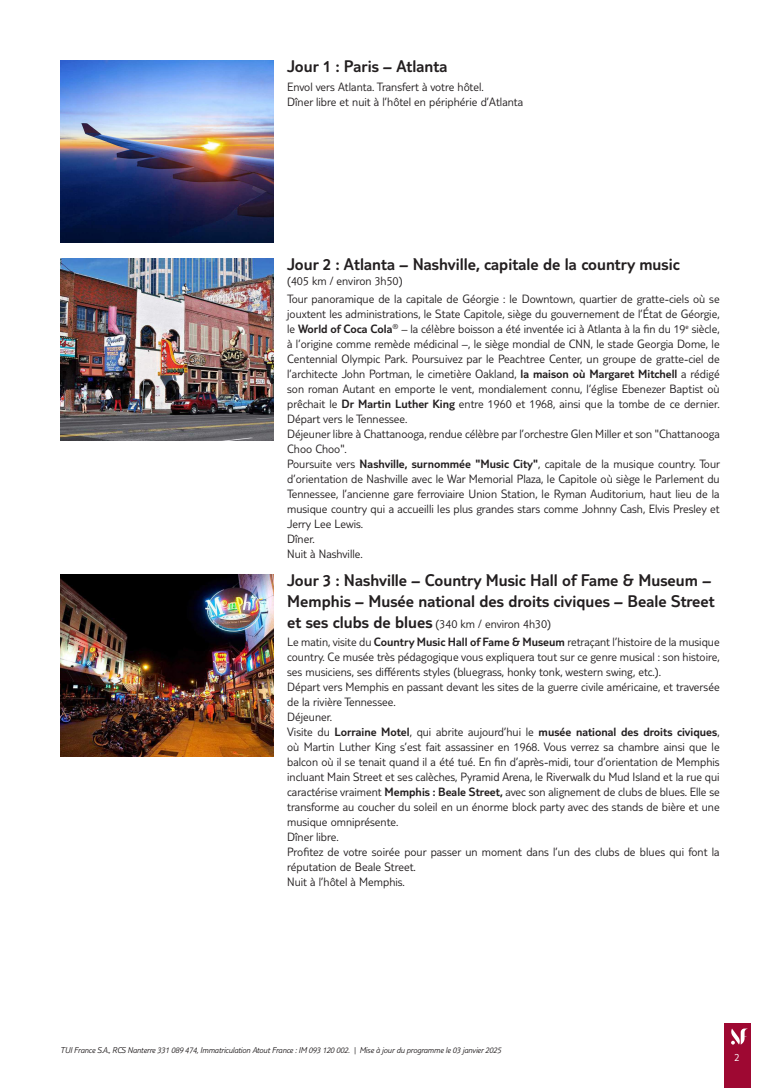
<style>
.page{position:relative;width:780px;height:1088px;background:#fff}
.page>*{position:absolute;margin:0;border:0;box-sizing:border-box;transform-origin:0 0}
.t1{font:300 17.5px/21px "TUI Type";color:#231f20}
.t2{font:300 12.5px/15px "TUI Type";color:#231f20}
.t3{font:300 11.25px "TUI Type";color:#fff}
.t4{font:italic 300 8.75px "TUI Type";letter-spacing:-.02em;color:#231f20}
.s1{font-style:inherit}
.s2{font-size:17.5px}
</style>
<div class="page">
<div style="left:724px;top:1023px;width:26px;height:65px;background:#9e0832"></div>
<svg style="left:731px;top:1028px;width:17px;height:16px"></svg>
<img style="left:60px;top:60px;width:213px;height:182px">
<img style="left:60px;top:258px;width:213px;height:182px">
<img style="left:60px;top:574px;width:213px;height:182px">
<h1 class="t1" style="left:287px;top:55px;width:162px">Jour 1 : Paris – Atlanta</h1>
<p class="t2" style="left:287px;top:79px;width:238px">Envol vers Atlanta. Transfert à votre hôtel.<br>Dîner libre et nuit à l’hôtel en périphérie d’Atlanta</p>
<h1 class="t1" style="left:287px;top:253px;width:394px">Jour 2 : Atlanta – Nashville, capitale de la country music</h1>
<p class="t2" style="left:287px;top:271px;width:434px;line-height:18.5px">(405 km / environ 3h50)<br>Tour panoramique de la capitale de Géorgie : le Downtown, quartier de gratte-ciels où se</p>
<p class="t2" style="left:287px;top:306px;width:434px">jouxtent les administrations, le State Capitole, siège du gouvernement de l’État de Géorgie, le <span class="s1">World of Coca Cola</span><sup>®</sup> – la célèbre boisson a été inventée ici à Atlanta à la fin du 19<sup>e</sup> siècle, à l’origine comme remède médicinal –, le siège mondial de CNN, le stade Georgia Dome, le Centennial Olympic Park. Poursuivez par le Peachtree Center, un groupe de gratte-ciel de l’architecte John Portman, le cimetière Oakland, <span class="s1">la maison où Margaret Mitchell</span> a rédigé son roman Autant en emporte le vent, mondialement connu, l’église Ebenezer Baptist où prêchait le <span class="s1">Dr Martin Luther King</span> entre 1960 et 1968, ainsi que la tombe de ce dernier.<br>Départ vers le Tennessee.<br>Déjeuner libre à Chattanooga, rendue célèbre par l’orchestre Glen Miller et son "Chattanooga Choo Choo".<br>Poursuite vers <span class="s1">Nashville, surnommée "Music City"</span>, capitale de la musique country. Tour d’orientation de Nashville avec le War Memorial Plaza, le Capitole où siège le Parlement du Tennessee, l’ancienne gare ferroviaire Union Station, le Ryman Auditorium, haut lieu de la musique country qui a accueilli les plus grandes stars comme Johnny Cash, Elvis Presley et Jerry Lee Lewis.<br>Dîner.<br>Nuit à Nashville.</p>
<h1 class="t1" style="left:287px;top:569px;width:429px">Jour 3 : Nashville – Country Music Hall of Fame &amp; Museum –<br>Memphis – Musée national des droits civiques – Beale Street</h1>
<p class="t2" style="left:287px;top:614px;width:434px;line-height:18.5px"><span class="s2">et ses clubs de blues</span> (340 km / environ 4h30)<br>Le matin, visite du <span class="s1">Country Music Hall of Fame &amp; Museum</span> retraçant l’histoire de la musique</p>
<p class="t2" style="left:287px;top:649px;width:434px">country. Ce musée très pédagogique vous expliquera tout sur ce genre musical : son histoire, ses musiciens, ses différents styles (bluegrass, honky tonk, western swing, etc.).<br>Départ vers Memphis en passant devant les sites de la guerre civile américaine, et traversée de la rivière Tennessee.<br>Déjeuner.<br>Visite du <span class="s1">Lorraine Motel</span>, qui abrite aujourd’hui le <span class="s1">musée national des droits civiques</span>, où Martin Luther King s’est fait assassiner en 1968. Vous verrez sa chambre ainsi que le balcon où il se tenait quand il a été tué. En fin d’après-midi, tour d’orientation de Memphis incluant Main Street et ses calèches, Pyramid Arena, le Riverwalk du Mud Island et la rue qui caractérise vraiment <span class="s1">Memphis : Beale Street,</span> avec son alignement de clubs de blues. Elle se transforme au coucher du soleil en un énorme block party avec des stands de bière et une musique omniprésente.<br>Dîner libre.<br>Profitez de votre soirée pour passer un moment dans l’un des clubs de blues qui font la réputation de Beale Street.<br>Nuit à l’hôtel à Memphis.</p>
<p class="t4" style="left:60px;top:1045px;width:442px">TUI France S.A., RCS Nanterre 331 089 474, Immatriculation Atout France : IM 093 120 002. | Mise à jour du programme le 03 janvier 2025</p>
<p class="t3" style="left:734px;top:1050px;width:7px">2</p>
</div>
